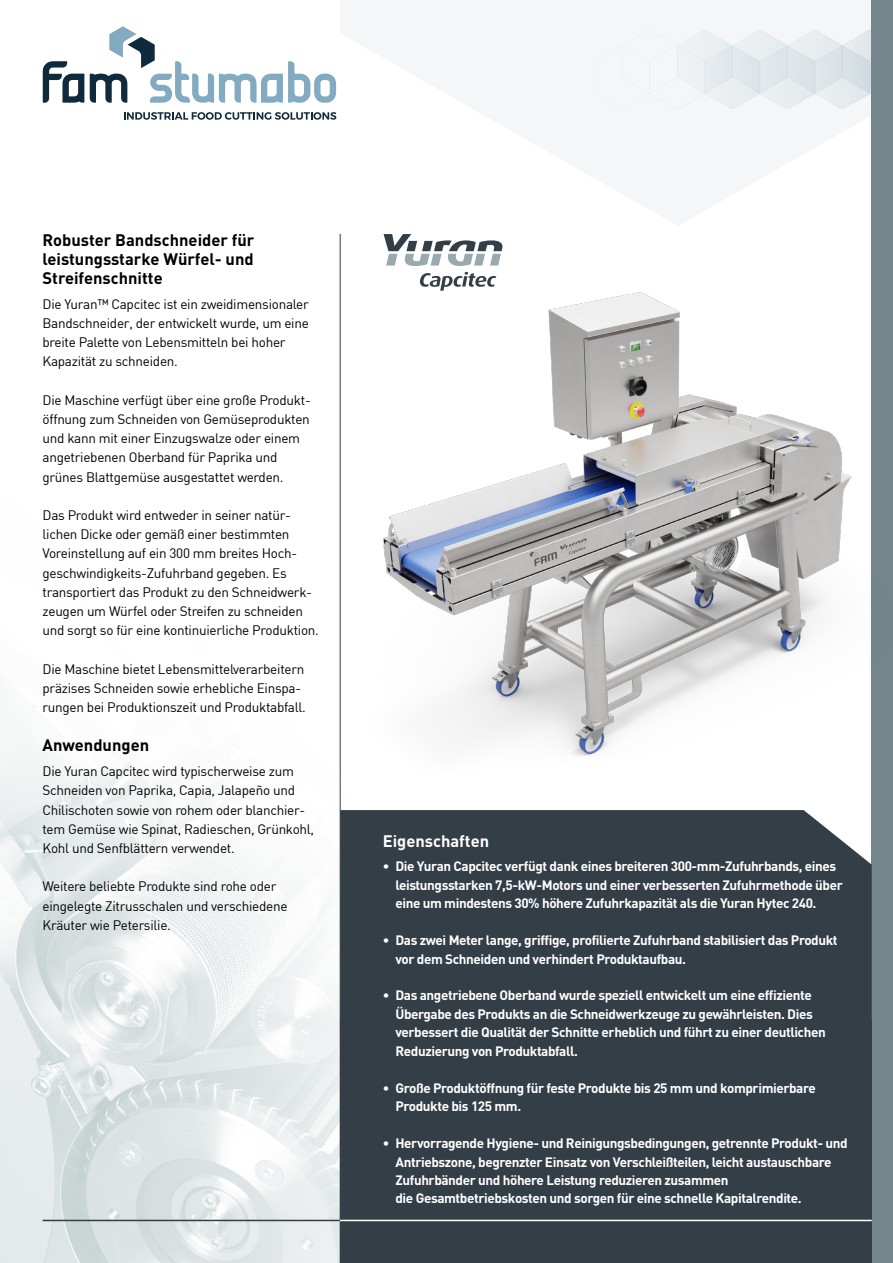
<style>
.page{position:relative;width:893px;height:1263px;background:#fff}
.page>*{position:absolute;margin:0;border:0;box-sizing:border-box;transform-origin:0 0}
.Titel{font:700 16.5px/19.2px "DIN";color:#000;text-align:justify}
.Titel_Wit{font:700 16.5px "DIN";color:#fff}
.Txt{font:13.5px/19.2px "DIN";letter-spacing:-.02em;color:#000}
.Txt_Wit{font:700 13.5px/18.5px "DIN";letter-spacing:-.03em;color:#fff}
</style>
<div class="page">
<img style="left:0;top:69px;width:872px;height:1194px">
<svg style="left:340px;top:0;width:532px;height:226px;fill:#f4f6f7"></svg>
<svg style="left:43px;top:61px;width:41px;height:42px"></svg>
<svg style="left:90px;top:26px;width:246px;height:77px"></svg>
<svg style="left:124px;top:112px;width:212px;height:8px"></svg>
<img style="left:594px;top:27px;width:278px;height:81px">
<div style="left:872px;top:0;width:21px;height:1263px;background:#74868b"></div>
<hr style="left:340px;top:234px;width:1px;height:1029px;background:#343e47">
<hr style="left:43px;top:1220px;width:297px;height:1px;background:#343e47">
<div style="left:340px;top:1020px;width:532px;height:243px;background:#343e47"></div>
<div style="left:340px;top:815px;width:532px;height:205px;background:#343e47"></div>
<hr style="left:340px;top:1220px;width:532px;height:1px;background:#fff">
<svg style="left:384px;top:234px;width:118px;height:13px"></svg>
<img style="left:298px;top:247px;width:574px;height:568px">
<p class="Titel" style="left:43px;top:229px;width:213px">Robuster Bandschneider für leistungsstarke Würfel- und Streifenschnitte</p>
<p class="Txt" style="left:43px;top:294px;width:268px">Die Yuran™ Capcitec ist ein zweidimensionaler Bandschneider, der entwickelt wurde, um eine breite Palette von Lebensmitteln bei hoher Kapazität zu schneiden.</p>
<p class="Txt" style="left:43px;top:390px;width:270px">Die Maschine verfügt über eine große Produkt&shy;öffnung zum Schneiden von Gemüseprodukten und kann mit einer Einzugswalze oder einem angetriebenen Oberband für Paprika und grünes Blattgemüse ausgestattet werden.</p>
<p class="Txt" style="left:43px;top:505px;width:278px">Das Produkt wird entweder in seiner natür&shy;lichen Dicke oder gemäß einer bestimmten Voreinstellung auf ein 300 mm breites Hoch&shy;geschwindigkeits-Zufuhrband gegeben. Es transportiert das Produkt zu den Schneidwerk&shy;zeugen um Würfel oder Streifen zu schneiden und sorgt so für eine kontinuierliche Produktion.</p>
<p class="Txt" style="left:43px;top:659px;width:265px">Die Maschine bietet Lebensmittelverarbeitern präzises Schneiden sowie erhebliche Einspa&shy;rungen bei Produktionszeit und Produktabfall.</p>
<p class="Titel" style="left:43px;top:735px;width:108px">Anwendungen</p>
<p class="Txt" style="left:43px;top:761px;width:273px">Die Yuran Capcitec wird typischerweise zum Schneiden von Paprika, Capia, Jalapeño und Chilischoten sowie von rohem oder blanchier&shy;tem Gemüse wie Spinat, Radieschen, Grünkohl, Kohl und Senfblättern verwendet.</p>
<p class="Txt" style="left:43px;top:877px;width:247px">Weitere beliebte Produkte sind rohe oder eingelegte Zitrusschalen und verschiedene<br>Kräuter wie Petersilie.</p>
<p class="Titel_Wit" style="left:383px;top:830px;width:108px">Eigenschaften</p>
<p class="Txt_Wit" style="left:395px;top:857px;width:449px;text-indent:-13px">• Die Yuran Capcitec verfügt dank eines breiteren 300-mm-Zufuhrbands, eines leistungsstarken 7,5-kW-Motors und einer verbesserten Zufuhrmethode über eine um mindestens 30% höhere Zufuhrkapazität als die Yuran Hytec 240.</p>
<p class="Txt_Wit" style="left:395px;top:930px;width:444px;text-indent:-13px">• Das zwei Meter lange, griffige, profilierte Zufuhrband stabilisiert das Produkt vor dem Schneiden und verhindert Produktaufbau.</p>
<p class="Txt_Wit" style="left:395px;top:986px;width:432px;text-indent:-13px">• Das angetriebene Oberband wurde speziell entwickelt um eine effiziente Übergabe des Produkts an die Schneidwerkzeuge zu gewährleisten. Dies verbessert die Qualität der Schnitte erheblich und führt zu einer deutlichen Reduzierung von Produktabfall.</p>
<p class="Txt_Wit" style="left:395px;top:1078px;width:422px;text-indent:-13px">• Große Produktöffnung für feste Produkte bis 25 mm und komprimierbare<br>Produkte bis 125 mm.</p>
<p class="Txt_Wit" style="left:395px;top:1133px;width:454px;text-indent:-13px">• Hervorragende Hygiene- und Reinigungsbedingungen, getrennte Produkt- und Antriebszone, begrenzter Einsatz von Verschleißteilen, leicht austauschbare Zufuhrbänder und höhere Leistung reduzieren zusammen<br>die Gesamtbetriebskosten und sorgen für eine schnelle Kapitalrendite.</p>
</div>
